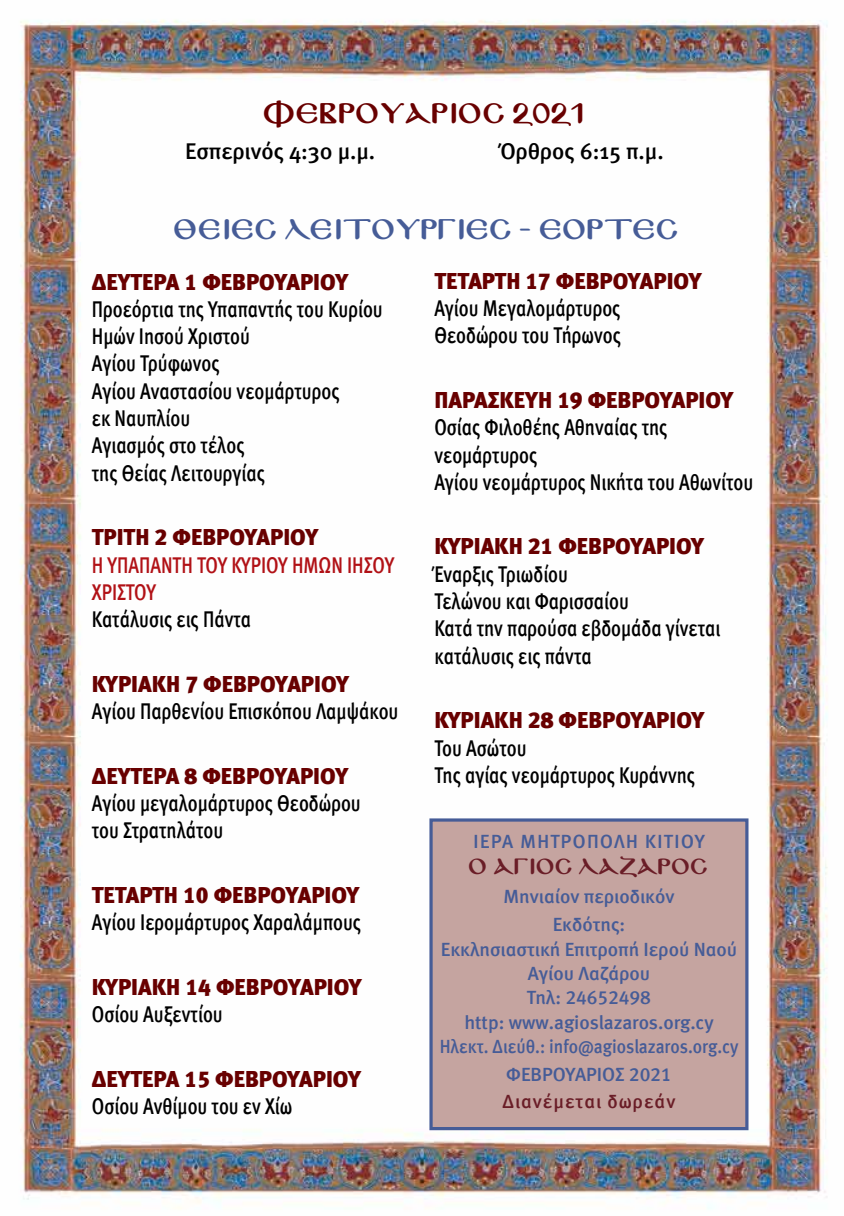
<style>
.page{position:relative;width:844px;height:1216px;background:#fff}
.page>*{position:absolute;margin:0;border:0;box-sizing:border-box;transform-origin:0 0}
.t1{font:24.5px "Mg Byzantine UC Pol Normal";color:#465c97}
.t2{font:24.5px "Mg Byzantine UC Pol Normal";color:#680000}
.t3{font:22.75px/27.3px "Meta Medium Greek";color:#000;scale:.81 1}
.t4{font:22.75px "Meta Black Greek LF";color:#680000}
.t5{font:22.75px/27.3px "Meta Medium Greek";color:#b11116;scale:.81 1}
.t6{font:22.75px "Meta Medium Greek";color:#000}
.t7{font:19.07px/24.3px "Meta Medium Greek LF";color:#465c97;text-align:center}
.t8{font:19.07px "Meta Medium Greek LF Caps";letter-spacing:.05em;color:#465c97}
.t9{font:19.07px "Meta Medium Greek LF";letter-spacing:.05em;color:#6a1d27}
.t10{font:19.07px "Mg Byzantine UC Pol Normal";color:#6a1d27}
</style>
<div class="page">
<img style="left:20px;top:20px;width:808px;height:1189px">
<div style="left:429px;top:818px;width:319px;height:312px;background:#c5a4a0;border:3px solid #465c97"></div>
<p class="t2" style="left:264px;top:98px;width:322px">ΦΕΒΡΟΥΑΡΙΟΣ 2021</p>
<p class="t6" style="left:185px;top:138px;width:191px">Εσπερινός 4:30 μ.μ.</p>
<p class="t6" style="left:500px;top:138px;width:165px">Όρθρος 6:15 π.μ.</p>
<p class="t1" style="left:174px;top:214px;width:506px">ΘΕΙΕΣ ΛΕΙΤΟΥΡΓΙΕΣ - ΕΟΡΤΕΣ</p>
<p class="t4" style="left:92px;top:268px;width:258px">ΔΕΥΤΕΡΑ 1 ΦΕΒΡΟΥΑΡΙΟΥ</p>
<p class="t3" style="left:92px;top:295px;width:360px">Προεόρτια της Υπαπαντής του Κυρίου<br>Ημών Ιησού Χριστού<br>Αγίου Τρύφωνος<br>Αγίου Αναστασίου νεομάρτυρος<br>εκ Ναυπλίου<br>Αγιασμός στο τέλος<br>της Θείας Λειτουργίας</p>
<p class="t4" style="left:92px;top:524px;width:228px">ΤΡΙΤΗ 2 ΦΕΒΡΟΥΑΡΙΟΥ</p>
<p class="t5" style="left:92px;top:551px;width:375px">Η ΥΠΑΠΑΝΤΗ ΤΟΥ ΚΥΡΙΟΥ ΗΜΩΝ ΙΗΣΟΥ<br>ΧΡΙΣΤΟΥ</p>
<p class="t3" style="left:92px;top:605px;width:198px">Κατάλυσις εις Πάντα</p>
<p class="t4" style="left:92px;top:671px;width:258px">ΚΥΡΙΑΚΗ 7 ΦΕΒΡΟΥΑΡΙΟΥ</p>
<p class="t3" style="left:92px;top:697px;width:380px">Αγίου Παρθενίου Επισκόπου Λαμψάκου</p>
<p class="t4" style="left:92px;top:762px;width:258px">ΔΕΥΤΕΡΑ 8 ΦΕΒΡΟΥΑΡΙΟΥ</p>
<p class="t3" style="left:92px;top:789px;width:333px">Αγίου μεγαλομάρτυρος Θεοδώρου του Στρατηλάτου</p>
<p class="t4" style="left:92px;top:881px;width:269px">ΤΕΤΑΡΤΗ 10 ΦΕΒΡΟΥΑΡΙΟΥ</p>
<p class="t3" style="left:92px;top:908px;width:334px">Αγίου Ιερομάρτυρος Χαραλάμπους</p>
<p class="t4" style="left:92px;top:973px;width:271px">ΚΥΡΙΑΚΗ 14 ΦΕΒΡΟΥΑΡΙΟΥ</p>
<p class="t3" style="left:92px;top:1000px;width:163px">Οσίου Αυξεντίου</p>
<p class="t4" style="left:92px;top:1065px;width:270px">ΔΕΥΤΕΡΑ 15 ΦΕΒΡΟΥΑΡΙΟΥ</p>
<p class="t3" style="left:92px;top:1092px;width:249px">Οσίου Ανθίμου του εν Χίω</p>
<p class="t4" style="left:434px;top:268px;width:268px">ΤΕΤΑΡΤΗ 17 ΦΕΒΡΟΥΑΡΙΟΥ</p>
<p class="t3" style="left:434px;top:294px;width:232px">Αγίου Μεγαλομάρτυρος<br>Θεοδώρου του Τήρωνος</p>
<p class="t4" style="left:434px;top:387px;width:300px">ΠΑΡΑΣΚΕΥΗ 19 ΦΕΒΡΟΥΑΡΙΟΥ</p>
<p class="t3" style="left:434px;top:413px;width:395px">Οσίας Φιλοθέης Αθηναίας της νεομάρτυρος<br>Αγίου νεομάρτυρος Νικήτα του Αθωνίτου</p>
<p class="t4" style="left:434px;top:533px;width:271px">ΚΥΡΙΑΚΗ 21 ΦΕΒΡΟΥΑΡΙΟΥ</p>
<p class="t3" style="left:434px;top:560px;width:354px">Έναρξις Τριωδίου<br>Τελώνου και Φαρισσαίου<br>Κατά την παρούσα εβδομάδα γίνεται κατάλυσις εις πάντα</p>
<p class="t4" style="left:434px;top:707px;width:271px">ΚΥΡΙΑΚΗ 28 ΦΕΒΡΟΥΑΡΙΟΥ</p>
<p class="t3" style="left:434px;top:734px;width:323px">Του Ασώτου<br>Της αγίας νεομάρτυρος Κυράννης</p>
<p class="t8" style="left:473px;top:830px;width:233px">ΙΕΡΑ ΜΗΤΡΟΠΟΛΗ ΚΙΤΙΟΥ</p>
<p class="t10" style="left:469px;top:854px;width:241px">Ο ΑΓΙΟΣ ΛΑΖΑΡΟΣ</p>
<p class="t7" style="left:503px;top:882px;width:172px;line-height:27.8px">Μηνιαίον περιοδικόν<br>Εκδότης:</p>
<p class="t7" style="left:439px;top:936px;width:300px">Εκκλησιαστική Επιτροπή Ιερού Ναού<br>Αγίου Λαζάρου<br>Τηλ: 24652498<br>http: www.agioslazaros.org.cy<br>Ηλεκτ. Διεύθ.: info@agioslazaros.οrg.cy</p>
<p class="t7" style="left:506px;top:1061px;width:167px">ΦΕΒΡΟΥΑΡΙΟΣ 2021</p>
<p class="t9" style="left:502px;top:1090px;width:174px">Διανέμεται δωρεάν</p>
</div>
